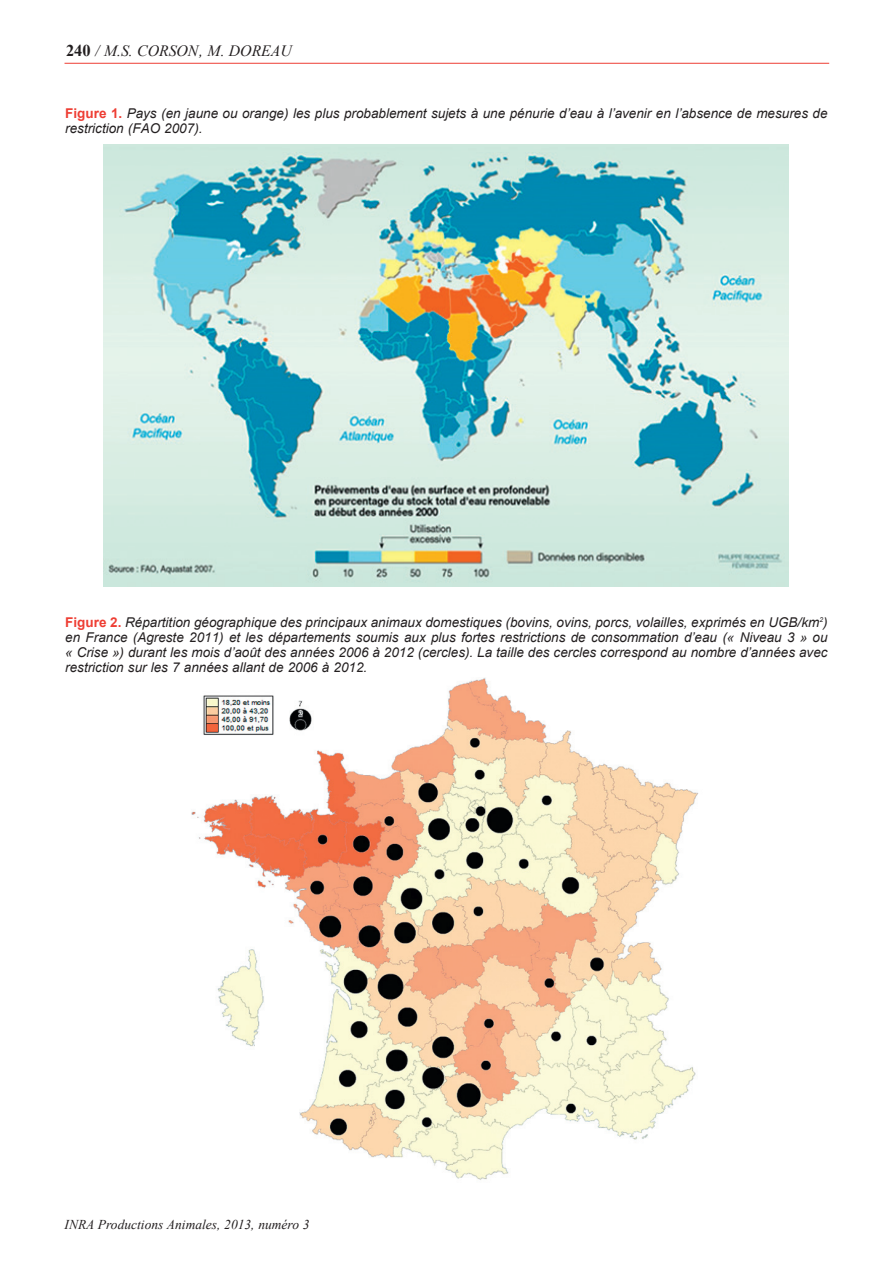
<style>
.page{position:relative;width:893px;height:1263px;background:#fff}
.page>*{position:absolute;margin:0;border:0;box-sizing:border-box;transform-origin:0 0}
.t1{font:italic 15.75px "Times New Roman";color:#231f20}
.t2{font:italic 13.5px/15px "Arial";color:#231f20}
.t3{font:italic 13.5px "Times New Roman";color:#231f20}
.s1{font-weight:700;font-style:normal;font-size:16.5px}
.s2{font-weight:700;font-style:normal;color:#ee3e34}
</style>
<div class="page">
<hr style="left:65px;top:63px;width:764px;height:1px;background:#ee3e34">
<img style="left:104px;top:145px;width:684px;height:442px">
<img style="left:191px;top:678px;width:508px;height:502px">
<p class="t1" style="left:66px;top:42px;width:227px"><span class="s1">240</span> / M.S. CORSON, M. DOREAU</p>
<p class="t2" style="left:65px;top:106px;width:764px"><span class="s2">Figure 1.</span> Pays (en jaune ou orange) les plus probablement sujets à une pénurie d’eau à l’avenir en l’absence de mesures de restriction (FAO 2007).</p>
<p class="t2" style="left:65px;top:615px;width:764px;text-align:justify"><span class="s2">Figure 2.</span> Répartition géographique des principaux animaux domestiques (bovins, ovins, porcs, volailles, exprimés en UGB/km<sup>2</sup>) en France (Agreste 2011) et les départements soumis aux plus fortes restrictions de consommation d’eau (« Niveau 3 » ou « Crise ») durant les mois d’août des années 2006 à 2012 (cercles). La taille des cercles correspond au nombre d’années avec restriction sur les 7 années allant de 2006 à 2012.</p>
<p class="t3" style="left:65px;top:1217px;width:247px">INRA Productions Animales, 2013, numéro 3</p>
</div>
